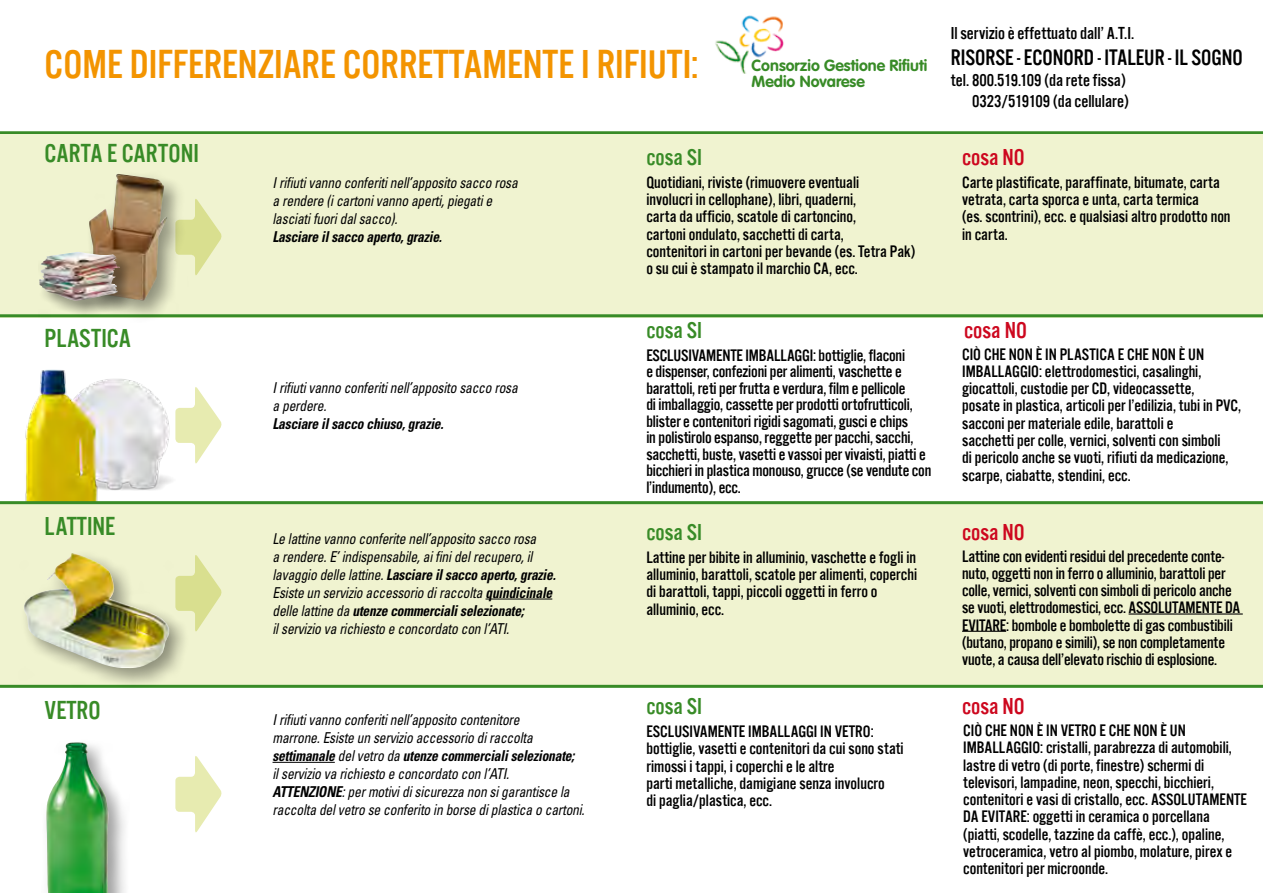
<style>
.page{position:relative;width:1263px;height:893px;background:#fff}
.page>*{position:absolute;margin:0;border:0;box-sizing:border-box;transform-origin:0 0}
.t1{font:42px "Alternate Got No 3 D";color:#f39400}
.t2{font:27px "Alternate Got No 3 D";color:#388b27}
.t3{font:24px "Alternate Got No 3 D";color:#388b27}
.t4{font:24px "Alternate Got No 3 D";color:#cd071e}
.t5{font:23.25px "Alternate Got No 3 D";color:#000}
.t6{font:18px/21px "Alternate Got No 3 D";color:#000;text-align:right}
.t7{font:17.25px/17.2px "Alternate Got No 3 D";color:#000}
.t8{font:700 15.9px/15.9px "VAG Rounded LT";color:#388b27}
.t9{font:italic condensed 15px/18px "Univers LT";letter-spacing:-.015em;color:#000;scale:.9 1}
.t10{font:italic 700 condensed 15px "Univers LT";letter-spacing:-.015em;color:#000;scale:.9 1}
.s1{font-weight:700}
</style>
<div class="page">
<img style="left:25px;top:370px;width:147px;height:131px">
<img style="left:715px;top:15px;width:69px;height:59px">
<div style="left:41px;top:737px;width:89px;height:156px;background:#000;opacity:.4"></div>
<img style="left:46px;top:742px;width:62px;height:151px">
<hr style="left:0;top:131px;width:1263px;height:3px;background:#388b27">
<div style="left:0;top:134px;width:1263px;height:183px;background:#f0f3d0"></div>
<div style="left:0;top:502px;width:1263px;height:184px;background:#f0f3d0"></div>
<hr style="left:0;top:314px;width:1263px;height:3px;background:#388b27">
<hr style="left:0;top:501px;width:1263px;height:3px;background:#388b27">
<hr style="left:0;top:685px;width:1263px;height:3px;background:#388b27">
<div style="left:19px;top:549px;width:172px;height:142px;background:#000;opacity:.4"></div>
<img style="left:21px;top:553px;width:149px;height:117px">
<svg style="left:175px;top:756px;width:47px;height:77px"></svg>
<svg style="left:175px;top:553px;width:47px;height:79px"></svg>
<svg style="left:175px;top:387px;width:47px;height:77px"></svg>
<svg style="left:189px;top:199px;width:33px;height:76px"></svg>
<div style="left:84px;top:169px;width:105px;height:153px;background:#000;opacity:.4"></div>
<img style="left:89px;top:174px;width:79px;height:127px">
<div style="left:39px;top:251px;width:97px;height:67px;background:#000;opacity:.4"></div>
<img style="left:39px;top:252px;width:81px;height:49px">
<hr style="left:1128px;top:613px;width:115px;height:2px;background:#000">
<hr style="left:962px;top:631px;width:44px;height:1px;background:#000">
<hr style="left:485px;top:599px;width:67px;height:1px;background:#000">
<hr style="left:273px;top:762px;width:62px;height:1px;background:#000">
<h1 class="t1" style="left:45px;top:43px;width:655px">COME DIFFERENZIARE CORRETTAMENTE I RIFIUTI:</h1>
<p class="t8" style="left:752px;top:58px;width:177px">Consorzio Gestione Rifiuti<br>Medio Novarese</p>
<p class="t6" style="left:951px;top:23px;width:185px">Il servizio è effettuato dall’ A.T.I.</p>
<h3 class="t5" style="left:951px;top:45px;width:293px">RISORSE - ECONORD - ITALEUR - IL SOGNO</h3>
<p class="t6" style="left:951px;top:69px;width:179px">tel. 800.519.109 (da rete fissa)<br>0323/519109 (da cellulare)</p>
<h2 class="t2" style="left:45px;top:139px;width:156px">CARTA E CARTONI</h2>
<h2 class="t2" style="left:45px;top:324px;width:88px">PLASTICA</h2>
<h2 class="t2" style="left:45px;top:512px;width:72px">LATTINE</h2>
<h2 class="t2" style="left:45px;top:696px;width:58px">VETRO</h2>
<p class="t9" style="left:273px;top:174px;width:274px">I rifiuti vanno conferiti nell’apposito sacco rosa a rendere (i cartoni vanno aperti, piegati e lasciati fuori dal sacco).</p>
<p class="t10" style="left:273px;top:228px;width:190px">Lasciare il sacco aperto, grazie.</p>
<p class="t9" style="left:273px;top:378px;width:274px">I rifiuti vanno conferiti nell’apposito sacco rosa a perdere.</p>
<p class="t10" style="left:273px;top:414px;width:191px">Lasciare il sacco chiuso, grazie.</p>
<p class="t9" style="left:273px;top:529px;width:316px">Le lattine vanno conferite nell’apposito sacco rosa<br>a rendere. E’ indispensabile, ai fini del recupero, il lavaggio delle lattine. <span class="s1">Lasciare il sacco aperto, grazie.<br></span>Esiste un servizio accessorio di raccolta <span class="s1">quindicinale </span>delle lattine da <span class="s1">utenze commerciali selezionate;<br></span>il servizio va richiesto e concordato con l’ATI.</p>
<p class="t9" style="left:273px;top:710px;width:348px">I rifiuti vanno conferiti nell’apposito contenitore<br>marrone. Esiste un servizio accessorio di raccolta <span class="s1">settimanale</span> del vetro da <span class="s1">utenze commerciali selezionate;<br></span>il servizio va richiesto e concordato con l’ATI.<br><span class="s1">ATTENZIONE</span>: per motivi di sicurezza non si garantisce la raccolta del vetro se conferito in borse di plastica o cartoni.</p>
<h3 class="t3" style="left:646px;top:145px;width:57px">cosa SI</h3>
<h3 class="t4" style="left:962px;top:145px;width:64px">cosa NO</h3>
<p class="t7" style="left:646px;top:174px;width:270px">Quotidiani, riviste (rimuovere eventuali<br>involucri in cellophane), libri, quaderni,<br>carta da ufficio, scatole di cartoncino,<br>cartoni ondulato, sacchetti di carta,<br>contenitori in cartoni per bevande (es. Tetra Pak) o su cui è stampato il marchio CA, ecc.</p>
<p class="t7" style="left:962px;top:174px;width:270px">Carte plastificate, paraffinate, bitumate, carta vetrata, carta sporca e unta, carta termica<br>(es. scontrini), ecc. e qualsiasi altro prodotto non in carta.</p>
<h3 class="t3" style="left:646px;top:318px;width:57px">cosa SI</h3>
<h3 class="t4" style="left:964px;top:318px;width:64px">cosa NO</h3>
<p class="t7" style="left:646px;top:347px;width:287px;line-height:16.5px">ESCLUSIVAMENTE IMBALLAGGI: bottiglie, flaconi<br>e dispenser, confezioni per alimenti, vaschette e barattoli, reti per frutta e verdura, film e pellicole<br>di imballaggio, cassette per prodotti ortofrutticoli, blister e contenitori rigidi sagomati, gusci e chips<br>in polistirolo espanso, reggette per pacchi, sacchi, sacchetti, buste, vasetti e vassoi per vivaisti, piatti e bicchieri in plastica monouso, grucce (se vendute con l’indumento), ecc.</p>
<p class="t7" style="left:962px;top:345px;width:281px">CIÒ CHE NON È IN PLASTICA E CHE NON È UN IMBALLAGGIO: elettrodomestici, casalinghi, giocattoli, custodie per CD, videocassette,<br>posate in plastica, articoli per l’edilizia, tubi in PVC, sacconi per materiale edile, barattoli e<br>sacchetti per colle, vernici, solventi con simboli<br>di pericolo anche se vuoti, rifiuti da medicazione, scarpe, ciabatte, stendini, ecc.</p>
<h3 class="t3" style="left:646px;top:520px;width:57px">cosa SI</h3>
<h3 class="t4" style="left:962px;top:520px;width:64px">cosa NO</h3>
<p class="t7" style="left:646px;top:548px;width:272px">Lattine per bibite in alluminio, vaschette e fogli in alluminio, barattoli, scatole per alimenti, coperchi di barattoli, tappi, piccoli oggetti in ferro o alluminio, ecc.</p>
<p class="t7" style="left:962px;top:547px;width:280px">Lattine con evidenti residui del precedente conte&shy;nuto, oggetti non in ferro o alluminio, barattoli per colle, vernici, solventi con simboli di pericolo anche se vuoti, elettrodomestici, ecc. ASSOLUTAMENTE DA EVITARE: bombole e bombolette di gas combustibili (butano, propano e simili), se non completamente vuote, a causa dell’elevato rischio di esplosione.</p>
<h3 class="t3" style="left:646px;top:694px;width:57px">cosa SI</h3>
<h3 class="t4" style="left:962px;top:694px;width:64px">cosa NO</h3>
<p class="t7" style="left:646px;top:723px;width:259px">ESCLUSIVAMENTE IMBALLAGGI IN VETRO: bottiglie, vasetti e contenitori da cui sono stati rimossi i tappi, i coperchi e le altre<br>parti metalliche, damigiane senza involucro<br>di paglia/plastica, ecc.</p>
<p class="t7" style="left:963px;top:722px;width:285px">CIÒ CHE NON È IN VETRO E CHE NON È UN IMBALLAGGIO: cristalli, parabrezza di automobili, lastre di vetro (di porte, finestre) schermi di televisori, lampadine, neon, specchi, bicchieri, contenitori e vasi di cristallo, ecc. ASSOLUTAMENTE DA EVITARE: oggetti in ceramica o porcellana (piatti, scodelle, tazzine da caffè, ecc.), opaline, vetroceramica, vetro al piombo, molature, pirex e contenitori per microonde.</p>
</div>
